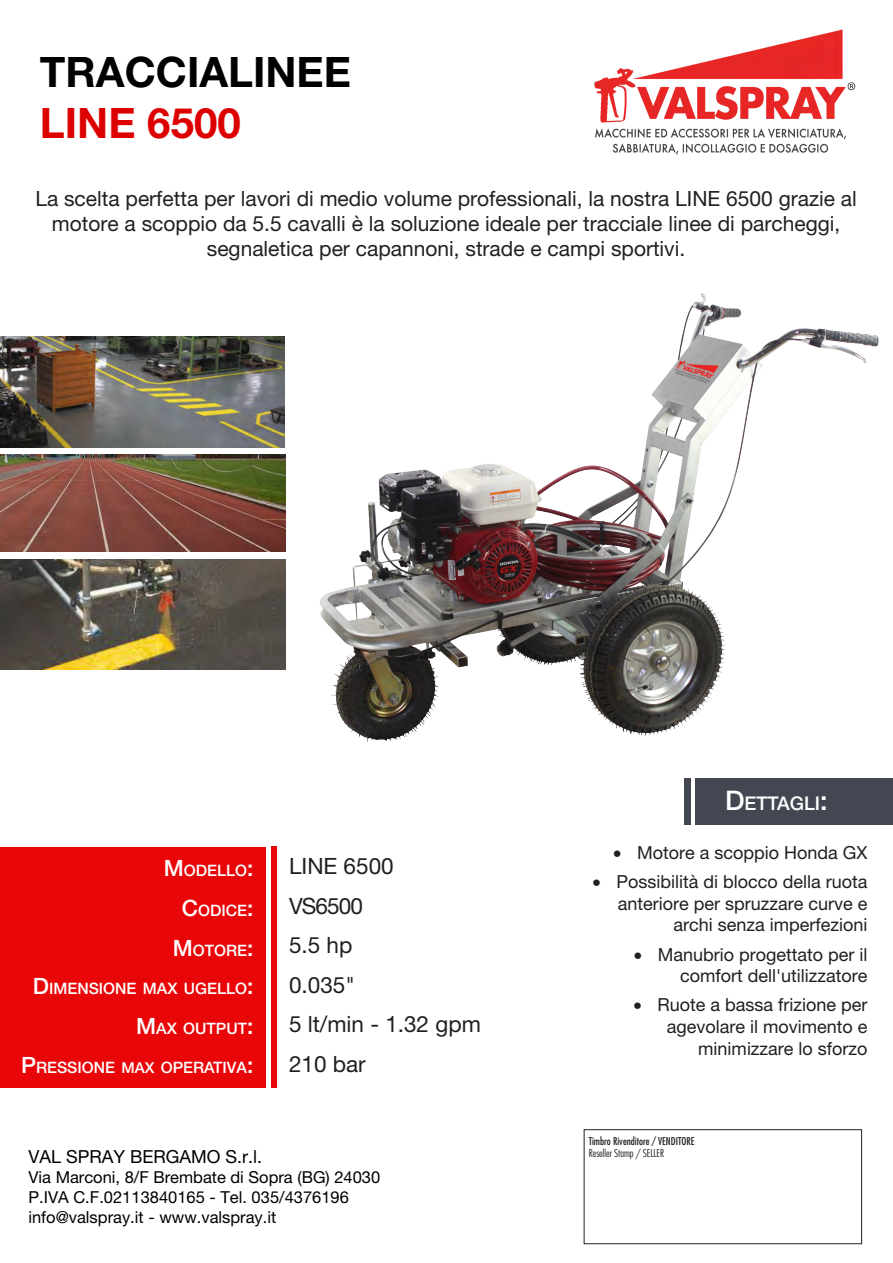
<style>
.page{position:relative;width:893px;height:1263px;background:#fff}
.page>*{position:absolute;margin:0;border:0;box-sizing:border-box;transform-origin:0 0}
.t1{font:700 42px "Helvetica Neue LT Std";color:#000}
.t2{font:700 42px "Helvetica Neue LT Std";color:#d00}
.t3{font:22.5px/39.6px "Helvetica Neue LT Std";color:#231f20}
.t4{font:21px/25.2px "Helvetica Neue LT Std";color:#231f20;text-align:center}
.t5{font:500 18.9px "Helvetica Neue LT Std";color:#fff}
.t6{font:18px/21.6px "Helvetica Neue LT Std";color:#231f20;text-align:right}
.t7{font:18px "Helvetica Neue LT Std";color:#000}
.t8{font:16.5px/19.8px "Helvetica Neue LT Std";color:#000}
.t9{font:500 15.75px "Helvetica Neue LT Std";color:#fff}
.t10{font:condensed 10.5px "Futura";color:#231f20}
.t11{font:300 condensed 10.5px "Futura";color:#231f20}
.s1{font-size:22.5px}
.s2{font-size:15px}
.s3{font-size:27px}
</style>
<div class="page">
<div style="left:0;top:847px;width:266px;height:241px;background:#e90608"></div>
<img style="left:271px;top:846px;width:6px;height:242px">
<img style="left:594px;top:29px;width:262px;height:126px">
<div style="left:584px;top:1129px;width:278px;height:115px;border:1px solid #231f20"></div>
<div style="left:696px;top:779px;width:196px;height:46px;background:#424752"></div>
<img style="left:685px;top:779px;width:6px;height:46px">
<img style="left:270px;top:294px;width:609px;height:447px">
<img style="left:0;top:336px;width:284px;height:111px">
<img style="left:0;top:454px;width:285px;height:98px">
<img style="left:0;top:559px;width:285px;height:110px">
<h1 class="t1" style="left:40px;top:46px;width:313px">TRACCIALINEE</h1>
<h1 class="t2" style="left:40px;top:97px;width:202px">LINE 6500</h1>
<p class="t4" style="left:35px;top:186px;width:823px">La scelta perfetta per lavori di medio volume professionali, la nostra LINE 6500 grazie al motore a scoppio da 5.5 cavalli è la soluzione ideale per tracciale linee di parcheggi, segnaletica per capannoni, strade e campi sportivi.</p>
<p class="t9" style="left:164px;top:861px;width:91px"><span class="s1">M</span>ODELLO<span class="s1">:</span></p>
<p class="t9" style="left:182px;top:901px;width:73px"><span class="s1">C</span>ODICE<span class="s1">:</span></p>
<p class="t9" style="left:173px;top:940px;width:82px"><span class="s1">M</span>OTORE<span class="s1">:</span></p>
<p class="t9" style="left:33px;top:979px;width:222px"><span class="s1">D</span>IMENSIONE MAX UGELLO<span class="s1">:</span></p>
<p class="t9" style="left:136px;top:1018px;width:119px"><span class="s1">M</span>AX OUTPUT<span class="s1">:</span></p>
<p class="t9" style="left:21px;top:1058px;width:234px"><span class="s1">P</span>RESSIONE <span class="s2">MAX</span> OPERATIVA<span class="s1">:</span></p>
<p class="t3" style="left:289px;top:846px;width:193px">LINE 6500<br>VS6500<br>5.5 hp<br>0.035"<br>5 lt/min - 1.32 gpm<br>210 bar</p>
<p class="t7" style="left:28px;top:1146px;width:235px">VAL SPRAY BERGAMO S.r.l.</p>
<p class="t8" style="left:28px;top:1167px;width:353px">Via Marconi, 8/F Brembate di Sopra (BG) 24030<br>P.IVA C.F.02113840165 - Tel. 035/4376196 info@valspray.it - www.valspray.it</p>
<p class="t5" style="left:725px;top:792px;width:104px"><span class="s3">D</span>ETTAGLI<span class="s3">:</span></p>
<p class="t6" style="left:613px;top:842px;width:256px">• Motore a scoppio Honda GX</p>
<p class="t6" style="left:592px;top:871px;width:277px">• Possibilità di blocco della ruota anteriore per spruzzare curve e archi senza imperfezioni</p>
<p class="t6" style="left:634px;top:943px;width:235px">• Manubrio progettato per il comfort dell'utilizzatore</p>
<p class="t6" style="left:634px;top:994px;width:235px">• Ruote a bassa frizione per agevolare il movimento e minimizzare lo sforzo</p>
<p class="t10" style="left:589px;top:1134px;width:107px">Timbro Rivenditore / VENDITORE</p>
<p class="t11" style="left:589px;top:1146px;width:77px">Reseller Stamp / SELLER</p>
</div>
